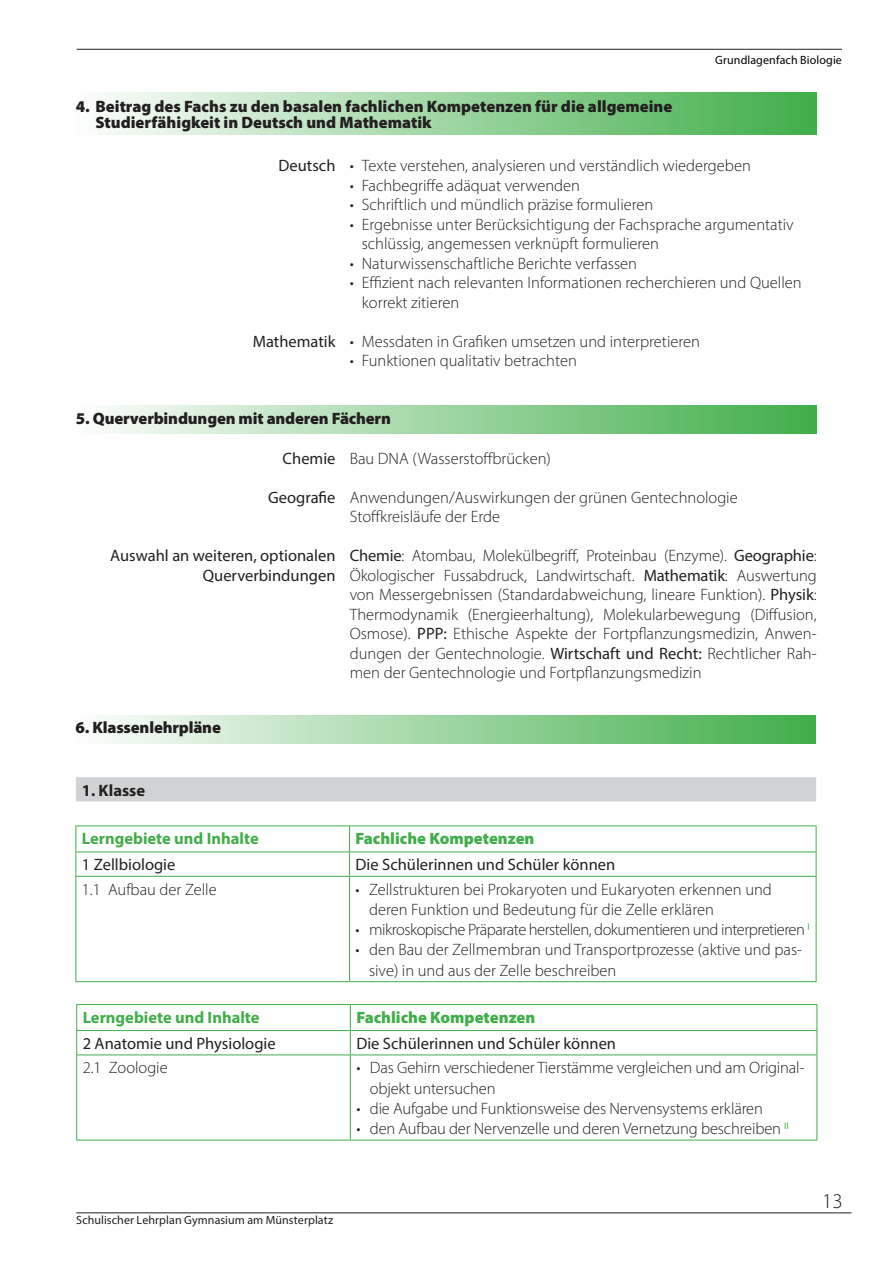
<style>
.page{position:relative;width:893px;height:1263px;background:#fff}
.page>*{position:absolute;margin:0;border:0;box-sizing:border-box;transform-origin:0 0}
.t1{font:300 21px "Myriad Pro";color:#231f20}
.t2{font:300 16.5px/19.5px "Myriad Pro";color:#231f20}
.t3{font:16.5px/19.5px "Myriad Pro";color:#231f20;text-align:right}
.t4{font:900 16.5px/16.5px "Myriad Pro";color:#231f20}
.t5{font:300 16.5px "Myriad Pro";letter-spacing:-.03em;color:#231f20}
.t6{font:700 16.5px "Myriad Pro";color:#40ae49}
.t7{font:900 16.5px "Myriad Pro";color:#40ae49}
.t8{font:700 16.5px "Myriad Pro";color:#231f20}
.t9{font:12px "Myriad Pro";letter-spacing:.005em;color:#231f20}
.t10{font:12px "Myriad Pro";letter-spacing:.01em;color:#000}
.s1{font-weight:400}
</style>
<div class="page">
<hr style="left:76px;top:1212px;width:775px;height:1px;background:#231f20">
<hr style="left:77px;top:49px;width:765px;height:1px;background:#231f20">
<div style="left:76px;top:92px;width:740px;height:43px;background:linear-gradient(to right,#fdfefd,#40ae49)"></div>
<div style="left:76px;top:405px;width:740px;height:29px;background:linear-gradient(to right,#fdfefd,#40ae49)"></div>
<div style="left:76px;top:777px;width:740px;height:24px;background:#d1d2d4"></div>
<hr style="left:76px;top:876px;width:274px;height:1px;background:#40ae49">
<hr style="left:76px;top:877px;width:1px;height:104px;background:#40ae49">
<hr style="left:350px;top:876px;width:466px;height:1px;background:#40ae49">
<hr style="left:349px;top:877px;width:1px;height:104px;background:#40ae49">
<hr style="left:816px;top:877px;width:1px;height:104px;background:#40ae49">
<hr style="left:76px;top:981px;width:274px;height:1px;background:#40ae49">
<hr style="left:350px;top:981px;width:466px;height:1px;background:#40ae49">
<hr style="left:76px;top:825px;width:274px;height:1px;background:#40ae49">
<svg style="left:76px;top:826px;width:1px;height:50px"></svg>
<hr style="left:350px;top:825px;width:466px;height:1px;background:#40ae49">
<svg style="left:349px;top:826px;width:1px;height:50px"></svg>
<svg style="left:816px;top:826px;width:1px;height:50px"></svg>
<hr style="left:76px;top:851px;width:274px;height:1px;background:#40ae49">
<hr style="left:350px;top:851px;width:466px;height:1px;background:#40ae49">
<hr style="left:76px;top:1054px;width:274px;height:1px;background:#40ae49">
<hr style="left:76px;top:1055px;width:1px;height:85px;background:#40ae49">
<hr style="left:350px;top:1054px;width:467px;height:1px;background:#40ae49">
<hr style="left:350px;top:1055px;width:1px;height:85px;background:#40ae49">
<hr style="left:816px;top:1055px;width:1px;height:85px;background:#40ae49">
<hr style="left:76px;top:1140px;width:274px;height:1px;background:#40ae49">
<hr style="left:350px;top:1140px;width:467px;height:1px;background:#40ae49">
<hr style="left:76px;top:1004px;width:274px;height:1px;background:#40ae49">
<svg style="left:76px;top:1005px;width:1px;height:49px"></svg>
<hr style="left:350px;top:1004px;width:467px;height:1px;background:#40ae49">
<svg style="left:350px;top:1005px;width:1px;height:49px"></svg>
<svg style="left:816px;top:1005px;width:1px;height:49px"></svg>
<hr style="left:76px;top:1030px;width:274px;height:1px;background:#40ae49">
<hr style="left:350px;top:1030px;width:467px;height:1px;background:#40ae49">
<div style="left:75px;top:715px;width:741px;height:29px;background:linear-gradient(to right,#fdfefd,#40ae49)"></div>
<p class="t4" style="left:95px;top:97px;width:578px;text-indent:-20px">4. Beitrag des Fachs zu den basalen fachlichen Kompetenzen für die allgemeine<br>Studierfähigkeit in Deutsch und Mathematik</p>
<p class="t10" style="left:715px;top:52px;width:128px">Grundlagenfach Biologie</p>
<p class="t3" style="left:279px;top:155px;width:58px">Deutsch</p>
<p class="t3" style="left:253px;top:331px;width:84px">Mathematik</p>
<p class="t2" style="left:350px;top:156px;width:403px">• Texte verstehen, analysieren und verständlich wiedergeben</p>
<p class="t2" style="left:350px;top:175px;width:232px">• Fachbegriffe adäquat verwenden</p>
<p class="t2" style="left:350px;top:195px;width:305px">• Schriftlich und mündlich präzise formulieren</p>
<p class="t2" style="left:362px;top:214px;width:433px;text-indent:-12px">• Ergebnisse unter Berücksichtigung der Fachsprache argumentativ schlüssig, angemessen verknüpft formulieren</p>
<p class="t2" style="left:350px;top:253px;width:289px">• Naturwissenschaftliche Berichte verfassen</p>
<p class="t2" style="left:362px;top:273px;width:441px;text-indent:-12px">• Effizient nach relevanten Informationen recherchieren und Quellen korrekt zitieren</p>
<p class="t2" style="left:350px;top:331px;width:352px">• Messdaten in Grafiken umsetzen und interpretieren</p>
<p class="t2" style="left:350px;top:351px;width:229px">• Funktionen qualitativ betrachten</p>
<p class="t4" style="left:76px;top:410px;width:317px">5. Querverbindungen mit anderen Fächern</p>
<p class="t2" style="left:350px;top:448px;width:203px">Bau DNA (Wasserstoffbrücken)</p>
<p class="t2" style="left:350px;top:487px;width:389px">Anwendungen/Auswirkungen der grünen Gentechnologie<br>Stoffkreisläufe der Erde</p>
<p class="t2" style="left:350px;top:546px;width:468px;text-align:justify"><span class="s1">Chemie</span>: Atombau, Molekülbegriff, Proteinbau (Enzyme). <span class="s1">Geographie</span>:<br>Ökologischer Fussabdruck, Landwirtschaft. <span class="s1">Mathematik</span>: Auswertung von Messergebnissen (Standardabweichung, lineare Funktion). <span class="s1">Physik</span>:<br>Thermodynamik (Energieerhaltung), Molekularbewegung (Diffusion, Osmose). <span class="s1">PPP:</span> Ethische Aspekte der Fortpflanzungsmedizin, Anwen&shy;dungen der Gentechnologie. <span class="s1">Wirtschaft und Recht:</span> Rechtlicher Rah&shy;men der Gentechnologie und Fortpflanzungsmedizin</p>
<p class="t3" style="left:283px;top:448px;width:54px">Chemie</p>
<p class="t3" style="left:268px;top:487px;width:69px">Geografie</p>
<p class="t3" style="left:110px;top:545px;width:227px">Auswahl an weiteren, optionalen<br>Querverbindungen</p>
<p class="t4" style="left:76px;top:719px;width:147px">6. Klassenlehrpläne</p>
<p class="t8" style="left:82px;top:779px;width:65px">1. Klasse</p>
<p class="t6" style="left:82px;top:828px;width:178px">Lerngebiete und Inhalte</p>
<p class="t7" style="left:356px;top:828px;width:180px">Fachliche Kompetenzen</p>
<p class="t3" style="left:82px;top:855px;width:95px">1 Zellbiologie</p>
<p class="t3" style="left:356px;top:855px;width:261px">Die Schülerinnen und Schüler können</p>
<p class="t2" style="left:82px;top:879px;width:136px">1.1 Aufbau der Zelle</p>
<p class="t2" style="left:369px;top:879px;width:404px;line-height:20.2px;text-indent:-13px">• Zellstrukturen bei Prokaryoten und Eukaryoten erkennen und deren Funktion und Bedeutung für die Zelle erklären</p>
<p class="t5" style="left:356px;top:920px;width:456px">• mikroskopische Präparate herstellen, dokumentieren und interpretieren <sup>I</sup></p>
<p class="t2" style="left:369px;top:940px;width:434px;line-height:20.2px;text-indent:-13px">• den Bau der Zellmembran und Transportprozesse (aktive und pas&shy;sive) in und aus der Zelle beschreiben</p>
<p class="t6" style="left:83px;top:1006px;width:178px">Lerngebiete und Inhalte</p>
<p class="t7" style="left:356px;top:1006px;width:180px">Fachliche Kompetenzen</p>
<p class="t3" style="left:83px;top:1033px;width:194px">2 Anatomie und Physiologie</p>
<p class="t3" style="left:356px;top:1033px;width:261px">Die Schülerinnen und Schüler können</p>
<p class="t2" style="left:83px;top:1058px;width:86px">2.1 Zoologie</p>
<p class="t2" style="left:370px;top:1057px;width:436px;line-height:20.2px;text-indent:-13px">• Das Gehirn verschiedener Tierstämme vergleichen und am Original&shy;objekt untersuchen</p>
<p class="t2" style="left:356px;top:1098px;width:408px">• die Aufgabe und Funktionsweise des Nervensystems erklären</p>
<p class="t2" style="left:356px;top:1119px;width:434px">• den Aufbau der Nervenzelle und deren Vernetzung beschreiben <sup>II</sup></p>
<p class="t9" style="left:76px;top:1213px;width:258px">Schulischer Lehrplan Gymnasium am Münsterplatz</p>
<p class="t1" style="left:822px;top:1188px;width:22px">13</p>
</div>
